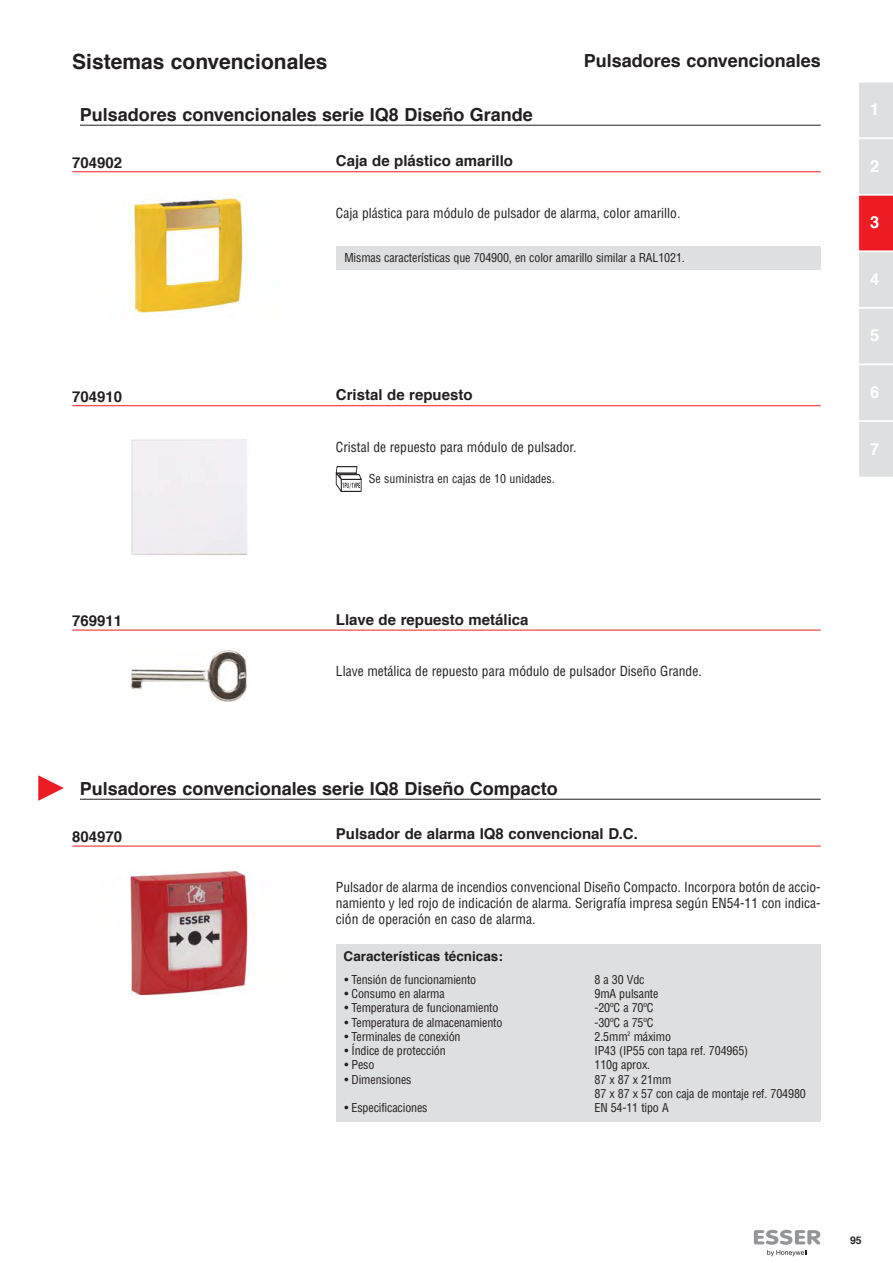
<style>
.page{position:relative;width:893px;height:1263px;background:#fff}
.page>*{position:absolute;margin:0;border:0;box-sizing:border-box;transform-origin:0 0}
.t1{font:700 21px "Helvetica";color:#231f20}
.t2{font:700 18px "Helvetica";color:#231f20}
.t3{font:700 16.5px "Helvetica";color:#fff}
.t4{font:700 15px "Helvetica";color:#231f20}
.t5{font:condensed 13.5px/15.8px "Helvetica";color:#231f20;text-align:justify}
.t6{font:700 13.5px "Helvetica";color:#231f20}
.t7{font:condensed 12px/14.2px "Helvetica";letter-spacing:-.01em;color:#231f20}
.t8{font:700 10.5px "Helvetica";color:#231f20}
</style>
<div class="page">
<svg style="left:753px;top:1229px;width:68px;height:14px"></svg>
<svg style="left:754px;top:1230px;width:66px;height:26px"></svg>
<svg style="left:858px;top:82px;width:35px;height:395px;background:#e1c6c8"></svg>
<hr style="left:80px;top:125px;width:741px;height:1px;background:#231f20">
<img style="left:132px;top:195px;width:113px;height:119px">
<div style="left:336px;top:246px;width:485px;height:23px;background:#dedfe0"></div>
<hr style="left:72px;top:171px;width:749px;height:1px;background:#ed1c24">
<div style="left:131px;top:440px;width:117px;height:114px;background:#f1eef3"></div>
<hr style="left:72px;top:405px;width:749px;height:1px;background:#ed1c24">
<img style="left:131px;top:649px;width:117px;height:53px">
<hr style="left:72px;top:630px;width:749px;height:1px;background:#ed1c24">
<svg style="left:38px;top:775px;width:26px;height:26px"></svg>
<hr style="left:80px;top:799px;width:741px;height:1px;background:#231f20">
<div style="left:336px;top:944px;width:485px;height:177px;background:#dedfe0"></div>
<img style="left:130px;top:872px;width:118px;height:122px">
<hr style="left:72px;top:846px;width:749px;height:1px;background:#ed1c24">
<svg style="left:336px;top:466px;width:25px;height:26px"></svg>
<h1 class="t1" style="left:72px;top:53px;width:257px">Sistemas convencionales</h1>
<h2 class="t2" style="left:584px;top:53px;width:238px">Pulsadores convencionales</h2>
<h2 class="t2" style="left:80px;top:107px;width:454px">Pulsadores convencionales serie IQ8 Diseño Grande</h2>
<p class="t4" style="left:72px;top:157px;width:52px">704902</p>
<p class="t5" style="left:336px;top:206px;width:346px">Caja plástica para módulo de pulsador de alarma, color amarillo.</p>
<p class="t7" style="left:344px;top:252px;width:342px">Mismas características que 704900, en color amarillo similar a RAL1021.</p>
<p class="t4" style="left:336px;top:155px;width:179px">Caja de plástico amarillo</p>
<h3 class="t3" style="left:870px;top:103px;width:11px">1</h3>
<h3 class="t3" style="left:870px;top:159px;width:11px">2</h3>
<h3 class="t3" style="left:870px;top:216px;width:11px">3</h3>
<h3 class="t3" style="left:870px;top:272px;width:11px">4</h3>
<h3 class="t3" style="left:870px;top:329px;width:11px">5</h3>
<p class="t4" style="left:72px;top:391px;width:52px">704910</p>
<p class="t4" style="left:336px;top:389px;width:138px">Cristal de repuesto</p>
<h3 class="t3" style="left:870px;top:385px;width:11px">6</h3>
<p class="t5" style="left:336px;top:440px;width:242px">Cristal de repuesto para módulo de pulsador.</p>
<p class="t7" style="left:369px;top:472px;width:188px">Se suministra en cajas de 10 unidades.</p>
<h3 class="t3" style="left:870px;top:442px;width:11px">7</h3>
<p class="t4" style="left:72px;top:615px;width:52px">769911</p>
<p class="t4" style="left:336px;top:613px;width:194px">Llave de repuesto metálica</p>
<p class="t5" style="left:336px;top:664px;width:367px">Llave metálica de repuesto para módulo de pulsador Diseño Grande.</p>
<h2 class="t2" style="left:80px;top:781px;width:479px">Pulsadores convencionales serie IQ8 Diseño Compacto</h2>
<p class="t4" style="left:72px;top:831px;width:52px">804970</p>
<p class="t5" style="left:336px;top:880px;width:486px">Pulsador de alarma de incendios convencional Diseño Compacto. Incorpora botón de accio&shy;namiento y led rojo de indicación de alarma. Serigrafía impresa según EN54-11 con indica&shy;ción de operación en caso de alarma.</p>
<p class="t6" style="left:344px;top:951px;width:161px">Características técnicas:</p>
<p class="t7" style="left:344px;top:973px;width:133px">• Tensión de funcionamiento</p>
<p class="t7" style="left:594px;top:973px;width:52px">8 a 30 Vdc</p>
<p class="t7" style="left:344px;top:987px;width:102px">• Consumo en alarma</p>
<p class="t7" style="left:594px;top:987px;width:65px">9mA pulsante</p>
<p class="t7" style="left:344px;top:1002px;width:155px">• Temperatura de funcionamiento</p>
<p class="t7" style="left:594px;top:1002px;width:61px">-20ºC a 70ºC</p>
<p class="t7" style="left:344px;top:1016px;width:159px">• Temperatura de almacenamiento</p>
<p class="t7" style="left:594px;top:1016px;width:61px">-30ºC a 75ºC</p>
<p class="t7" style="left:344px;top:1030px;width:118px">• Terminales de conexión</p>
<p class="t7" style="left:594px;top:1030px;width:78px">2.5mm<sup>2</sup> máximo</p>
<p class="t7" style="left:344px;top:1044px;width:103px">• Índice de protección</p>
<p class="t7" style="left:594px;top:1044px;width:155px">IP43 (IP55 con tapa ref. 704965)</p>
<p class="t7" style="left:344px;top:1059px;width:32px">• Peso</p>
<p class="t7" style="left:594px;top:1059px;width:57px">110g aprox.</p>
<p class="t7" style="left:344px;top:1073px;width:69px">• Dimensiones</p>
<p class="t7" style="left:594px;top:1073px;width:213px">87 x 87 x 21mm<br>87 x 87 x 57 con caja de montaje ref. 704980</p>
<p class="t7" style="left:344px;top:1101px;width:85px">• Especificaciones</p>
<p class="t7" style="left:594px;top:1101px;width:76px">EN 54-11 tipo A</p>
<p class="t4" style="left:336px;top:827px;width:303px">Pulsador de alarma IQ8 convencional D.C.</p>
<p class="t8" style="left:850px;top:1236px;width:13px">95</p>
</div>
